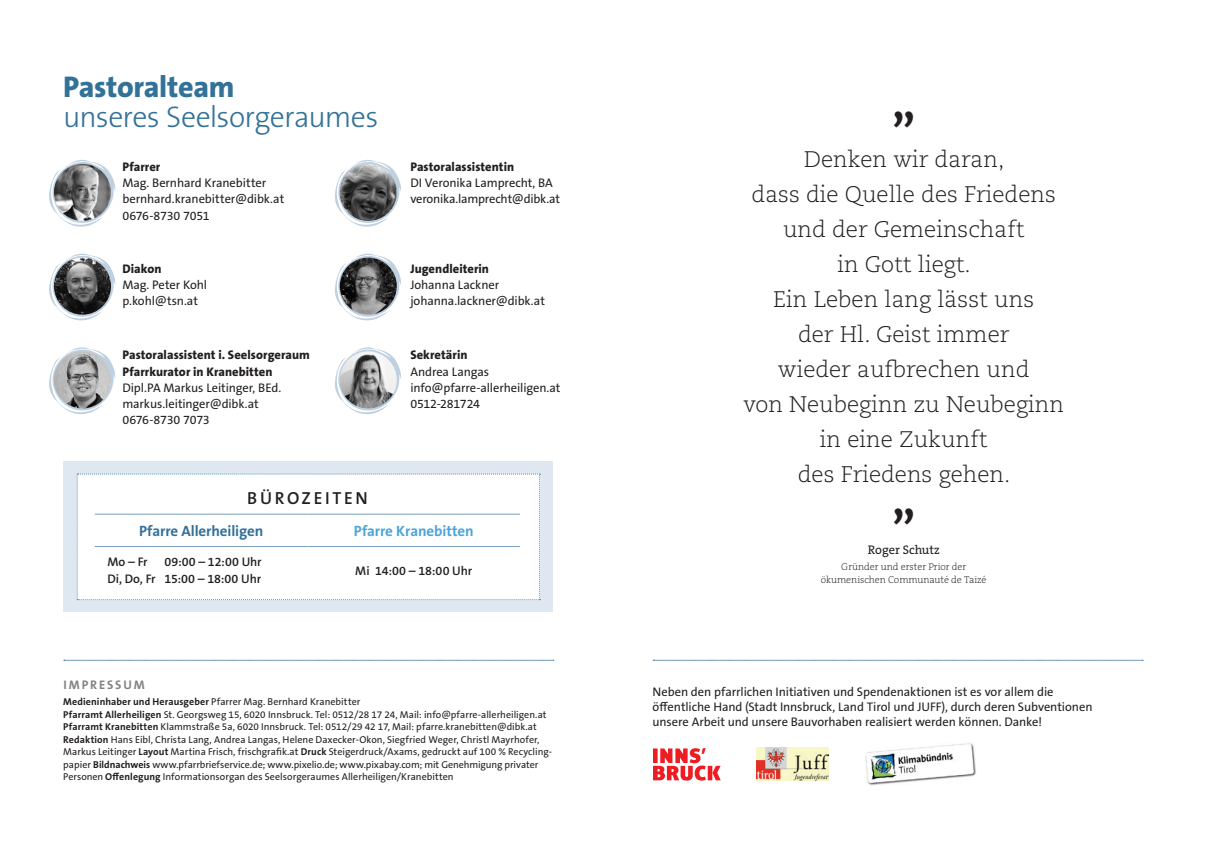
<style>
.page{position:relative;width:1205px;height:851px;background:#fff}
.page>*{position:absolute;margin:0;border:0;box-sizing:border-box;transform-origin:0 0}
.t1{font:700 47.5px "Caecilia LT Std";color:#231f20}
.t2{font:300 30px "The Sans B W3";letter-spacing:-.025em;color:#337298}
.t3{font:800 30px "The Sans B W8";letter-spacing:-.015em;color:#337298}
.t4{font:300 22.5px/35px "Caecilia LT Std";color:#231f20;text-align:center}
.t5{font:600 17.5px "The Sans B W6";letter-spacing:.15em;color:#231f20}
.t6{font:700 15px "The Sans B W7";letter-spacing:-.005em;color:#337298}
.t7{font:700 15px "The Sans B W7";letter-spacing:-.005em;color:#4da5da}
.t8{font:12.5px/16.2px "The Sans B W5 Plain";letter-spacing:-.005em;color:#231f20}
.t9{font:800 12.5px/16.2px "The Sans B W8";color:#231f20}
.t10{font:600 12.5px/16.2px "The Sans B W6";letter-spacing:-.005em;color:#231f20;text-align:right}
.t11{font:12.5px "The Serif B W5 Plain";color:#231f20}
.t12{font:700 12.5px "The Sans B W7";letter-spacing:.15em;color:#808285}
.t13{font:10px/12.5px "The Sans B W5 Plain";color:#231f20}
.t14{font:200 10px/12.5px "The Serif B W2";color:#231f20;text-align:center}
.s1{font-family:"The Sans B W7";font-weight:700}
</style>
<div class="page">
<img style="left:866px;top:743px;width:110px;height:42px">
<img style="left:757px;top:747px;width:72px;height:33px">
<svg style="left:335px;top:160px;width:66px;height:255px"></svg>
<img style="left:340px;top:351px;width:57px;height:57px">
<svg style="left:49px;top:160px;width:67px;height:255px"></svg>
<img style="left:54px;top:351px;width:57px;height:57px;border-radius:29px">
<div style="left:64px;top:461px;width:489px;height:151px;background:#dfe7f0"></div>
<svg style="left:77px;top:473px;width:463px;height:127px;background:#f7f9fb"></svg>
<div style="left:95px;top:480px;width:425px;height:113px;background:#fff"></div>
<hr style="left:95px;top:514px;width:212px;height:1px;background:#799ebc">
<hr style="left:307px;top:514px;width:213px;height:1px;background:#799ebc">
<hr style="left:95px;top:546px;width:212px;height:1px;background:#799ebc">
<hr style="left:307px;top:546px;width:213px;height:1px;background:#799ebc">
<svg style="left:64px;top:660px;width:490px;height:1px"></svg>
<svg style="left:653px;top:660px;width:490px;height:1px"></svg>
<svg style="left:653px;top:748px;width:67px;height:32px"></svg>
<h2 class="t3" style="left:63px;top:67px;width:173px">Pastoralteam</h2>
<h2 class="t2" style="left:63px;top:97px;width:316px">unseres Seelsorgeraumes</h2>
<p class="t9" style="left:122px;top:159px;width:39px">Pfarrer</p>
<p class="t8" style="left:122px;top:175px;width:163px">Mag. Bernhard Kranebitter bernhard.kranebitter@dibk.at<br>0676-8730 7051</p>
<p class="t9" style="left:122px;top:260px;width:41px">Diakon</p>
<p class="t8" style="left:122px;top:276px;width:86px">Mag. Peter Kohl p.kohl@tsn.at</p>
<p class="t9" style="left:122px;top:347px;width:189px">Pastoralassistent i. Seelsorgeraum<br>Pfarrkurator in Kranebitten</p>
<p class="t8" style="left:122px;top:379px;width:160px">Dipl.PA Markus Leitinger, BEd. markus.leitinger@dibk.at<br>0676-8730 7073</p>
<p class="t9" style="left:410px;top:159px;width:105px">Pastoralassistentin</p>
<p class="t8" style="left:410px;top:175px;width:151px">DI Veronika Lamprecht, BA veronika.lamprecht@dibk.at</p>
<p class="t9" style="left:410px;top:260px;width:80px">Jugendleiterin</p>
<p class="t8" style="left:410px;top:276px;width:136px">Johanna Lackner johanna.lackner@dibk.at</p>
<p class="t9" style="left:410px;top:347px;width:59px">Sekretärin</p>
<p class="t8" style="left:410px;top:363px;width:152px">Andrea Langas info@pfarre-allerheiligen.at<br>0512-281724</p>
<h3 class="t5" style="left:247px;top:486px;width:122px">BÜROZEITEN</h3>
<h3 class="t6" style="left:139px;top:521px;width:126px">Pfarre Allerheiligen</h3>
<h3 class="t7" style="left:354px;top:521px;width:122px">Pfarre Kranebitten</h3>
<p class="t10" style="left:107px;top:554px;width:42px">Mo – Fr</p>
<p class="t10" style="left:107px;top:554px;width:156px">09:00 – 12:00 Uhr<br>Di, Do, Fr 15:00 – 18:00 Uhr</p>
<p class="t10" style="left:355px;top:562px;width:118px">Mi 14:00 – 18:00 Uhr</p>
<h1 class="t1" style="left:892px;top:74px;width:24px">„</h1>
<h3 class="t4" style="left:743px;top:142px;width:322px">Denken wir daran,<br>dass die Quelle des Friedens und der Gemeinschaft<br>in Gott liegt.<br>Ein Leben lang lässt uns<br>der Hl. Geist immer<br>wieder aufbrechen und<br>von Neubeginn zu Neubeginn in eine Zukunft<br>des Friedens gehen.</h3>
<h1 class="t1" style="left:892px;top:470px;width:24px">„</h1>
<p class="t11" style="left:868px;top:542px;width:74px">Roger Schutz</p>
<p class="t14" style="left:821px;top:560px;width:167px">Gründer und erster Prior der ökumenischen Communauté de Taizé</p>
<p class="t12" style="left:63px;top:676px;width:83px">IMPRESSUM</p>
<p class="t13" style="left:63px;top:695px;width:490px"><span class="s1">Medieninhaber und Herausgeber</span> Pfarrer Mag. Bernhard Kranebitter<br><span class="s1">Pfarramt Allerheiligen</span> St. Georgsweg 15, 6020 Innsbruck. Tel: 0512/28 17 24, Mail: info@pfarre-allerheiligen.at <span class="s1">Pfarramt Kranebitten</span> Klammstraße 5a, 6020 Innsbruck. Tel: 0512/29 42 17, Mail: pfarre.kranebitten@dibk.at <span class="s1">Redaktion</span> Hans Eibl, Christa Lang, Andrea Langas, Helene Daxecker-Okon, Siegfried Weger, Christl Mayrhofer, Markus Leitinger <span class="s1">Layout</span> Martina Frisch, frischgrafik.at <span class="s1">Druck</span> Steigerdruck/Axams, gedruckt auf 100 % Recycling&shy;papier <span class="s1">Bildnachweis</span> www.pfarrbriefservice.de; www.pixelio.de; www.pixabay.com; mit Genehmigung privater Personen <span class="s1">Offenlegung</span> Informationsorgan des Seelsorgeraumes Allerheiligen/Kranebitten</p>
<p class="t8" style="left:652px;top:684px;width:441px;line-height:15px">Neben den pfarrlichen Initiativen und Spendenaktionen ist es vor allem die öffentliche Hand (Stadt Innsbruck, Land Tirol und JUFF), durch deren Subventionen unsere Arbeit und unsere Bauvorhaben realisiert werden können. Danke!</p>
</div>
